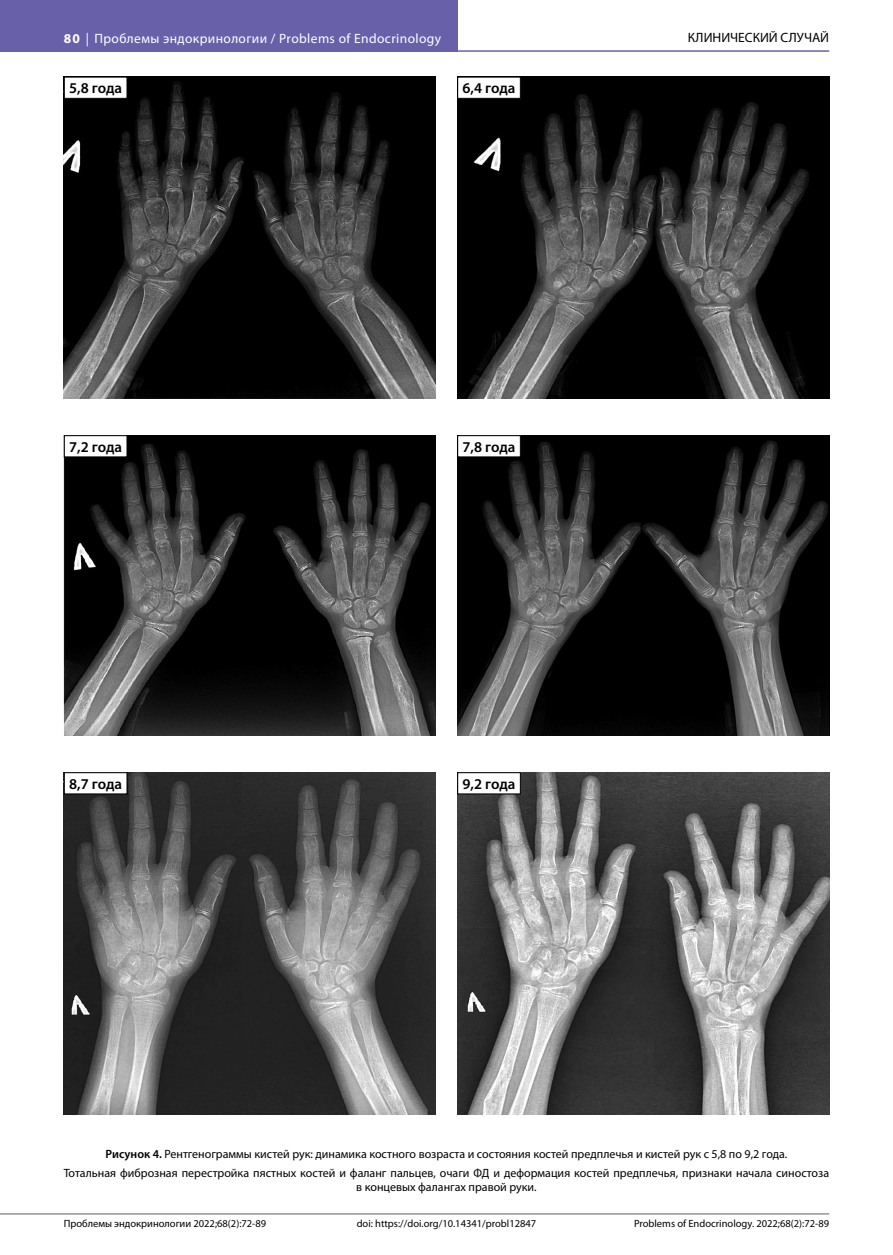
<style>
.page{position:relative;width:893px;height:1255px;background:#fff}
.page>*{position:absolute;margin:0;border:0;box-sizing:border-box;transform-origin:0 0}
.t1{font:600 15px "Myriad Pro";letter-spacing:-.01em;color:#000}
.t2{font:13.5px "Myriad Pro";letter-spacing:.03em;color:#fff}
.t3{font:13.5px "Myriad Pro";color:#000}
.t4{font:12px/18.6px "Myriad Pro";color:#000;text-align:center}
.t5{font:10.5px "Myriad Pro";color:#000}
.s1{font-weight:700}
.s2{font-weight:600}
</style>
<div class="page">
<hr style="left:0;top:50px;width:829px;height:2px;background:#6960aa">
<hr style="left:0;top:1213px;width:829px;height:1px;background:#939598">
<div style="left:0;top:0;width:457px;height:51px;background:#6960aa"></div>
<img style="left:64px;top:77px;width:372px;height:321px">
<img style="left:457px;top:77px;width:372px;height:321px">
<img style="left:64px;top:435px;width:372px;height:300px">
<img style="left:457px;top:435px;width:372px;height:300px">
<img style="left:64px;top:772px;width:372px;height:342px">
<img style="left:457px;top:772px;width:372px;height:342px">
<div style="left:458px;top:772px;width:62px;height:22px;background:#fff"></div>
<div style="left:457px;top:772px;width:64px;height:22px;border:1px solid #000"></div>
<div style="left:64px;top:772px;width:63px;height:22px;background:#fff"></div>
<div style="left:64px;top:772px;width:64px;height:22px;border:1px solid #000"></div>
<div style="left:458px;top:435px;width:62px;height:22px;background:#fff"></div>
<div style="left:457px;top:435px;width:64px;height:22px;border:1px solid #000"></div>
<div style="left:64px;top:435px;width:63px;height:22px;background:#fff"></div>
<div style="left:64px;top:435px;width:64px;height:22px;border:1px solid #000"></div>
<div style="left:458px;top:77px;width:62px;height:21px;background:#fff"></div>
<div style="left:457px;top:77px;width:64px;height:22px;border:1px solid #000"></div>
<div style="left:64px;top:77px;width:63px;height:21px;background:#fff"></div>
<div style="left:64px;top:77px;width:64px;height:22px;border:1px solid #000"></div>
<p class="t2" style="left:64px;top:30px;width:379px"><span class="s1">80</span> | Проблемы эндокринологии / Problems of Endocrinology</p>
<p class="t3" style="left:688px;top:29px;width:143px">КЛИНИЧЕСКИЙ СЛУЧАЙ</p>
<p class="t1" style="left:69px;top:79px;width:54px">5,8 года</p>
<p class="t1" style="left:463px;top:79px;width:54px">6,4 года</p>
<p class="t1" style="left:69px;top:437px;width:54px">7,2 года</p>
<p class="t1" style="left:463px;top:437px;width:54px">7,8 года</p>
<p class="t1" style="left:69px;top:774px;width:54px">8,7 года</p>
<p class="t1" style="left:463px;top:774px;width:54px">9,2 года</p>
<p class="t4" style="left:64px;top:1144px;width:767px"><span class="s2">Рисунок 4.</span> Рентгенограммы кистей рук: динамика костного возраста и состояния костей предплечья и кистей рук с 5,8 по 9,2 года.<br>Тотальная фиброзная перестройка пястных костей и фаланг пальцев, очаги ФД и деформация костей предплечья, признаки начала синостоза</p>
<p class="t4" style="left:356px;top:1177px;width:182px">в концевых фалангах правой руки.</p>
<p class="t5" style="left:64px;top:1216px;width:204px">Проблемы эндокринологии 2022;68(2):72-89</p>
<p class="t5" style="left:357px;top:1216px;width:181px">doi: https://doi.org/10.14341/probl12847</p>
<p class="t5" style="left:634px;top:1216px;width:197px">Problems of Endocrinology. 2022;68(2):72-89</p>
</div>
